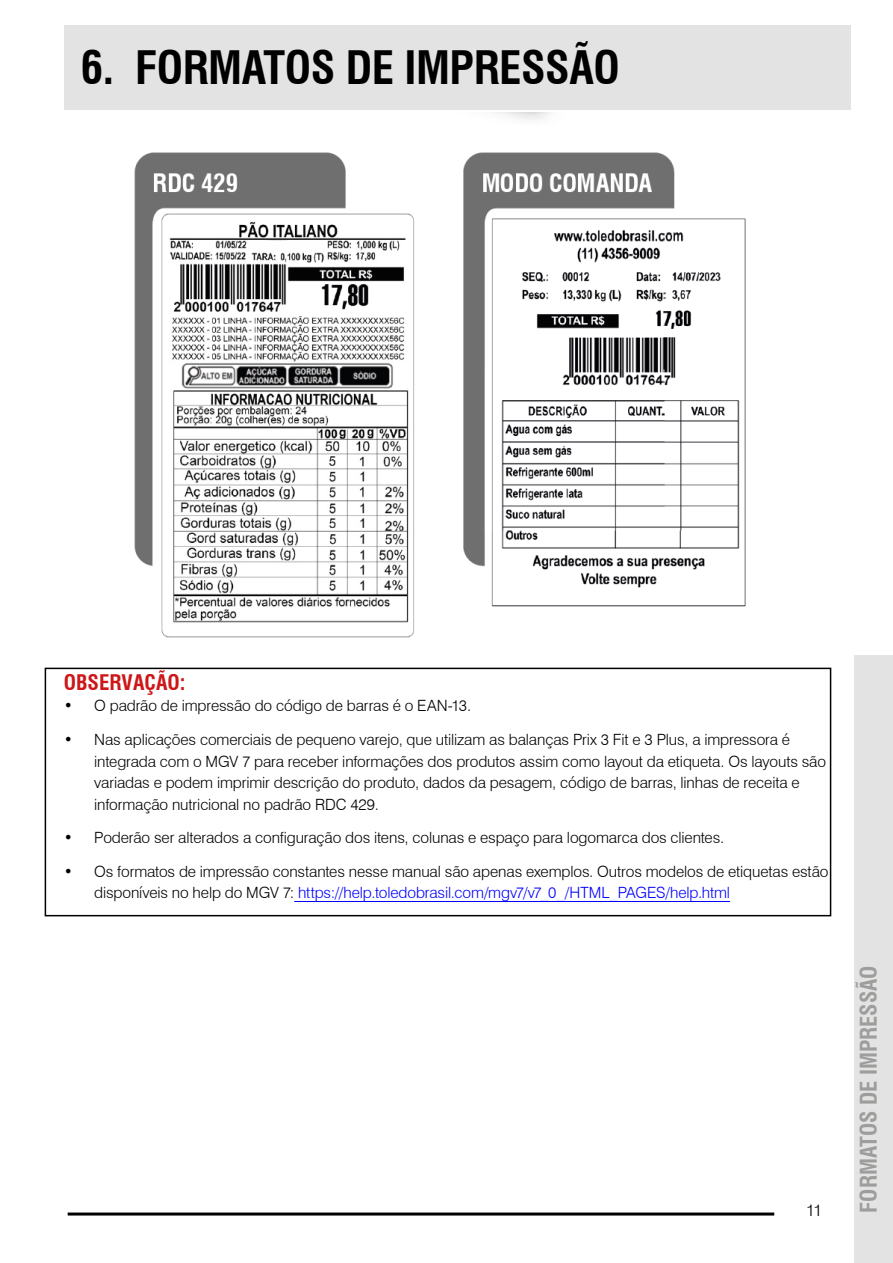
<style>
.page{position:relative;width:893px;height:1263px;background:#fff}
.page>*{position:absolute;margin:0;border:0;box-sizing:border-box;transform-origin:0 0}
.t1{font:700 condensed 45px "Swiss 721 BT";letter-spacing:-.01em;color:#000}
.t2{font:700 condensed 22.5px "Swiss 721 BT";color:#9d9d9c}
.t3{font:700 condensed 21px "Swiss 721 BT";color:#cd1719}
.t4{font:300 16.5px "Swiss 721 BT";color:#000}
.t5{font:300 15.45px/21.5px "Swiss 721 BT";letter-spacing:-.005em;color:#000}
.s1{color:#00f}
</style>
<div class="page">
<div style="left:64px;top:26px;width:786px;height:84px;background:#e3e3e3"></div>
<div style="left:854px;top:655px;width:39px;height:608px;background:#e3e3e3"></div>
<hr style="left:68px;top:1212px;width:706px;height:3px;background:#000">
<hr style="left:294px;top:901px;width:436px;height:1px;background:#00f">
<div style="left:45px;top:668px;width:786px;height:248px;border:2px solid #000"></div>
<img style="left:134px;top:113px;width:612px;height:525px">
<h1 class="t1" style="left:81px;top:41px;width:541px">6. FORMATOS DE IMPRESSÃO</h1>
<h3 class="t3" style="left:64px;top:670px;width:123px">OBSERVAÇÃO:</h3>
<p class="t5" style="left:64px;top:695px;width:409px">• O padrão de impressão do código de barras é o EAN-13.</p>
<p class="t5" style="left:94px;top:729px;width:733px;text-indent:-30px">• Nas aplicações comerciais de pequeno varejo, que utilizam as balanças Prix 3 Fit e 3 Plus, a impressora é integrada com o MGV 7 para receber informações dos produtos assim como layout da etiqueta. Os layouts são variadas e podem imprimir descrição do produto, dados da pesagem, código de barras, linhas de receita e informação nutricional no padrão RDC 429.</p>
<p class="t5" style="left:64px;top:827px;width:662px">• Poderão ser alterados a configuração dos itens, colunas e espaço para logomarca dos clientes.</p>
<p class="t5" style="left:94px;top:861px;width:736px;text-indent:-30px">• Os formatos de impressão constantes nesse manual são apenas exemplos. Outros modelos de etiquetas estão disponíveis no help do MGV 7: <span class="s1">https://help.toledobrasil.com/mgv7/v7_0_/HTML_PAGES/help.html</span></p>
<p class="t4" style="left:806px;top:1200px;width:17px">11</p>
<h2 class="t2" style="left:855px;top:1212px;width:248px;rotate:-90deg">FORMATOS DE IMPRESSÃO</h2>
</div>
